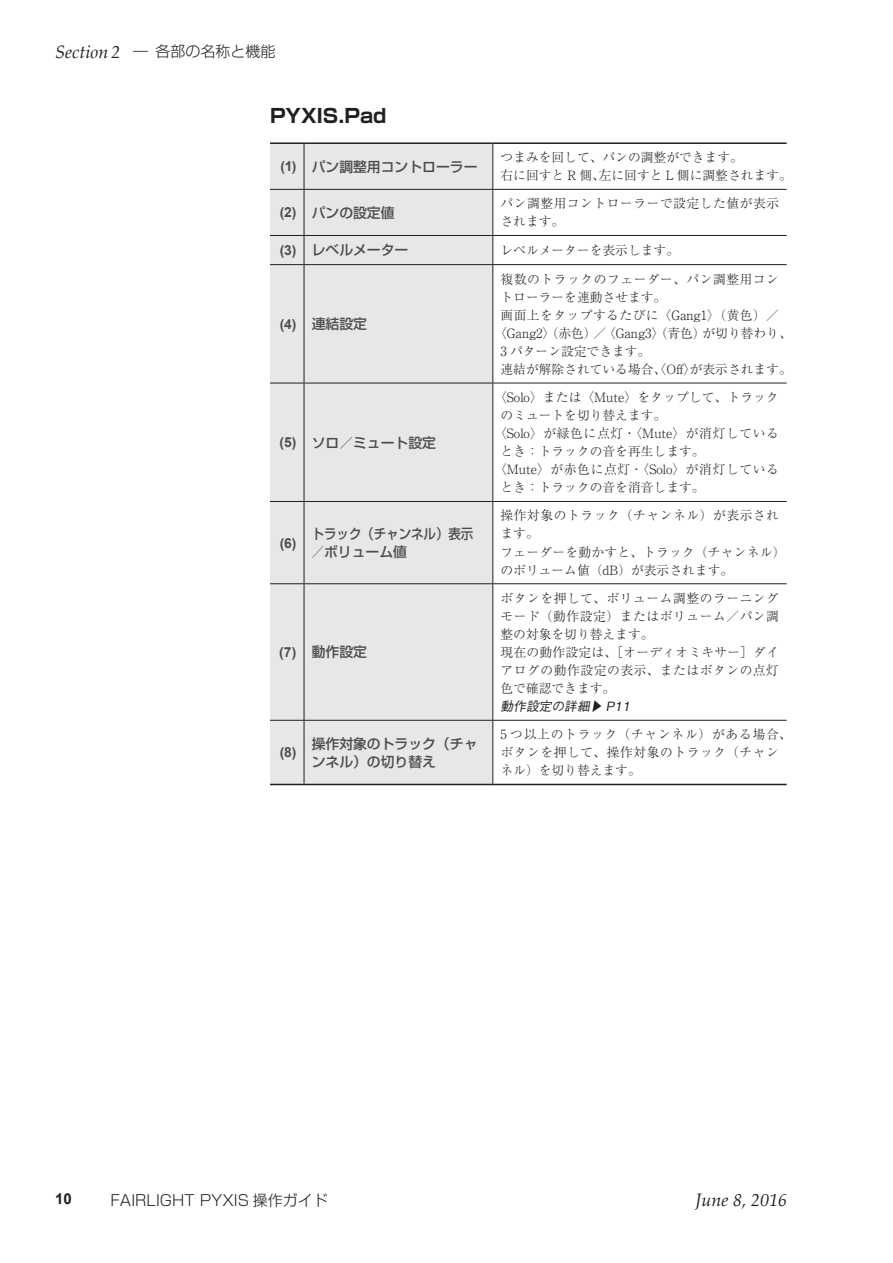
<style>
.page{position:relative;width:893px;height:1263px;background:#fff}
.page>*{position:absolute;margin:0;border:0;box-sizing:border-box;transform-origin:0 0}
.t1{font:700 19.2px "Shin Go Pro";color:#231f20}
.t2{font:italic 18px "Palatino Linotype";color:#231f20}
.t3{font:300 15px "Shin Go Pro";color:#231f20}
.t4{font:700 15px "Arial";color:#231f20}
.t5{font:500 13.8px/18.1px "Shin Go Pro";color:#4b4c4d}
.t6{font:500 13.8px/18px "Shin Go Pro";color:#4b4c4d;scale:.9 1}
.t7{font:700 13.8px "Arial";color:#4b4c4d}
.t8{font:300 12.75px/18.1px "Ryumin Pro";letter-spacing:.01em;color:#231f20}
.t9{font:300 12.75px/18.1px "Ryumin Pro";letter-spacing:.045em;color:#231f20}
.t10{font:300 12.75px "Ryumin Pro";letter-spacing:.05em;color:#231f20}
.t11{font:300 12.75px/18.1px "Ryumin Pro";letter-spacing:.04em;color:#231f20}
.t12{font:300 12.75px "Ryumin Pro";letter-spacing:.035em;color:#231f20}
.t13{font:italic 500 12.75px "Gothic BBB Pro";color:#231f20}
.s1{font-family:"Palatino Linotype";font-weight:400;font-style:italic;font-size:18px}
.s2{font-family:"Arial";font-weight:700}
</style>
<div class="page">
<div style="left:270px;top:144px;width:222px;height:640px;background:#e6e7e9"></div>
<hr style="left:270px;top:142px;width:34px;height:2px;background:#231f20">
<hr style="left:304px;top:142px;width:189px;height:2px;background:#231f20">
<hr style="left:493px;top:142px;width:294px;height:2px;background:#231f20">
<hr style="left:270px;top:784px;width:34px;height:1px;background:#231f20">
<hr style="left:304px;top:784px;width:189px;height:1px;background:#231f20">
<hr style="left:493px;top:784px;width:294px;height:1px;background:#231f20">
<hr style="left:304px;top:144px;width:1px;height:45px;background:#231f20">
<hr style="left:492px;top:144px;width:1px;height:45px;background:#231f20">
<hr style="left:304px;top:190px;width:1px;height:45px;background:#231f20">
<hr style="left:492px;top:190px;width:1px;height:45px;background:#231f20">
<svg style="left:304px;top:236px;width:1px;height:28px"></svg>
<svg style="left:492px;top:236px;width:1px;height:28px"></svg>
<hr style="left:304px;top:265px;width:1px;height:118px;background:#231f20">
<hr style="left:492px;top:265px;width:1px;height:118px;background:#231f20">
<hr style="left:304px;top:383px;width:1px;height:118px;background:#231f20">
<hr style="left:492px;top:383px;width:1px;height:118px;background:#231f20">
<hr style="left:304px;top:502px;width:1px;height:81px;background:#231f20">
<hr style="left:492px;top:502px;width:1px;height:81px;background:#231f20">
<hr style="left:304px;top:584px;width:1px;height:136px;background:#231f20">
<hr style="left:492px;top:584px;width:1px;height:136px;background:#231f20">
<hr style="left:304px;top:721px;width:1px;height:63px;background:#231f20">
<hr style="left:492px;top:721px;width:1px;height:63px;background:#231f20">
<hr style="left:270px;top:189px;width:34px;height:1px;background:#231f20">
<hr style="left:304px;top:189px;width:189px;height:1px;background:#231f20">
<hr style="left:493px;top:189px;width:294px;height:1px;background:#231f20">
<hr style="left:270px;top:235px;width:34px;height:1px;background:#231f20">
<hr style="left:304px;top:235px;width:189px;height:1px;background:#231f20">
<hr style="left:493px;top:235px;width:294px;height:1px;background:#231f20">
<hr style="left:270px;top:264px;width:34px;height:1px;background:#231f20">
<hr style="left:304px;top:264px;width:189px;height:1px;background:#231f20">
<hr style="left:493px;top:264px;width:294px;height:1px;background:#231f20">
<hr style="left:270px;top:383px;width:34px;height:1px;background:#231f20">
<hr style="left:304px;top:383px;width:189px;height:1px;background:#231f20">
<hr style="left:493px;top:383px;width:294px;height:1px;background:#231f20">
<hr style="left:270px;top:501px;width:34px;height:1px;background:#231f20">
<hr style="left:304px;top:501px;width:189px;height:1px;background:#231f20">
<hr style="left:493px;top:501px;width:294px;height:1px;background:#231f20">
<hr style="left:270px;top:583px;width:34px;height:1px;background:#231f20">
<hr style="left:304px;top:583px;width:189px;height:1px;background:#231f20">
<hr style="left:493px;top:583px;width:294px;height:1px;background:#231f20">
<hr style="left:270px;top:720px;width:34px;height:1px;background:#231f20">
<hr style="left:304px;top:720px;width:189px;height:1px;background:#231f20">
<hr style="left:493px;top:720px;width:294px;height:1px;background:#231f20">
<p class="t3" style="left:55px;top:39px;width:222px"><span class="s1">Section 2</span> ― 各部の名称と機能</p>
<h1 class="t1" style="left:270px;top:101px;width:118px">PYXIS.Pad</h1>
<p class="t5" style="left:281px;top:156px;width:198px"><span class="s2">(1)</span> パン調整用コントローラー</p>
<p class="t8" style="left:500px;top:147px;width:293px">つまみを回して、パンの調整ができます。<br>右に回すと R 側、左に回すと L 側に調整されます。</p>
<p class="t5" style="left:280px;top:202px;width:116px"><span class="s2">(2)</span> パンの設定値</p>
<p class="t11" style="left:500px;top:193px;width:280px">パン調整用コントローラーで設定した値が表示されます。</p>
<p class="t5" style="left:280px;top:239px;width:130px"><span class="s2">(3)</span> レベルメーター</p>
<p class="t8" style="left:500px;top:240px;width:180px">レベルメーターを表示します。</p>
<p class="t5" style="left:280px;top:313px;width:88px"><span class="s2">(4)</span> 連結設定</p>
<p class="t5" style="left:280px;top:431px;width:158px"><span class="s2">(5)</span> ソロ／ミュート設定</p>
<p class="t7" style="left:280px;top:533px;width:18px">(6)</p>
<p class="t6" style="left:312px;top:523px;width:181px">トラック（チャンネル）表示／ボリューム値</p>
<p class="t5" style="left:279px;top:641px;width:89px"><span class="s2">(7)</span> 動作設定</p>
<p class="t9" style="left:500px;top:269px;width:280px">複数のトラックのフェーダー、パン調整用コン</p>
<p class="t8" style="left:500px;top:287px;width:167px">トローラーを連動させます。</p>
<p class="t12" style="left:500px;top:305px;width:280px">画面上をタップするたびに〈Gang1〉（黄色）／</p>
<p class="t8" style="left:494px;top:323px;width:299px">〈Gang2〉（赤色）／〈Gang3〉（青色）が切り替わり、</p>
<p class="t8" style="left:500px;top:341px;width:151px">3 パターン設定できます。</p>
<p class="t8" style="left:500px;top:359px;width:293px">連結が解除されている場合、〈Off〉が表示されます。</p>
<p class="t8" style="left:494px;top:387px;width:286px">〈Solo〉または〈Mute〉をタップして、トラック</p>
<p class="t8" style="left:500px;top:405px;width:167px">のミュートを切り替えます。</p>
<p class="t10" style="left:494px;top:423px;width:286px">〈Solo〉が緑色に点灯・〈Mute〉が消灯している</p>
<p class="t8" style="left:500px;top:441px;width:206px">とき：トラックの音を再生します。</p>
<p class="t10" style="left:494px;top:459px;width:286px">〈Mute〉が赤色に点灯・〈Solo〉が消灯している</p>
<p class="t8" style="left:500px;top:477px;width:206px">とき：トラックの音を消音します。</p>
<p class="t8" style="left:500px;top:505px;width:286px">操作対象のトラック（チャンネル）が表示されます。<br>フェーダーを動かすと、トラック（チャンネル）のボリューム値（dB）が表示されます。</p>
<p class="t9" style="left:500px;top:588px;width:280px">ボタンを押して、ボリューム調整のラーニングモード（動作設定）またはボリューム／パン調整の対象を切り替えます。<br>現在の動作設定は、［オーディオミキサー］ダイアログの動作設定の表示、またはボタンの点灯色で確認できます。</p>
<p class="t13" style="left:500px;top:696px;width:135px">動作設定の詳細▶ P11</p>
<p class="t7" style="left:280px;top:743px;width:18px">(8)</p>
<p class="t5" style="left:312px;top:733px;width:167px">操作対象のトラック（チャンネル）の切り替え</p>
<p class="t9" style="left:500px;top:724px;width:293px">5 つ以上のトラック（チャンネル）がある場合、ボタンを押して、操作対象のトラック（チャンネル）を切り替えます。</p>
<p class="t4" style="left:55px;top:1188px;width:18px">10</p>
<p class="t3" style="left:111px;top:1187px;width:219px">FAIRLIGHT PYXIS 操作ガイド</p>
<h2 class="t2" style="left:696px;top:1187px;width:93px">June 8, 2016</h2>
</div>
